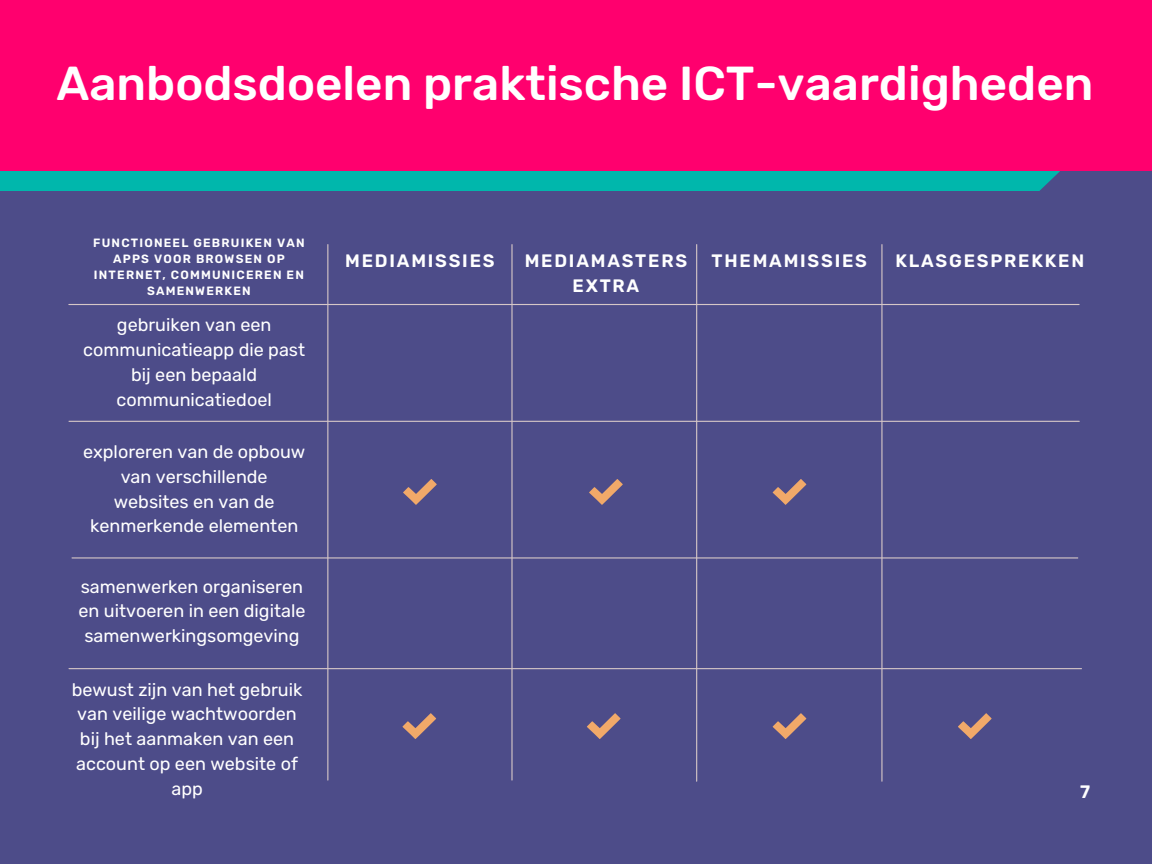
<style>
.page{position:relative;width:1152px;height:864px;background:#4d4c89}
.page>*{position:absolute;margin:0;border:0;box-sizing:border-box;transform-origin:0 0}
.t1{font:500 47.55px "Rubik";color:#fff}
.t2{font:18px/24.8px "Rubik";color:#fff;text-align:center}
.t3{font:600 18px/24.8px "Rubik";letter-spacing:.1em;color:#fff;text-align:center}
.t4{font:600 12px/16px "Rubik";letter-spacing:.1em;color:#fff;text-align:center}
</style>
<div class="page">
<hr style="left:69px;top:304px;width:1010px;height:1px;background:#d6c7c7">
<hr style="left:69px;top:421px;width:1010px;height:1px;background:#d6c7c7">
<hr style="left:72px;top:557px;width:1006px;height:2px;background:#d6c7c7">
<hr style="left:327px;top:245px;width:1px;height:535px;background:#d6c7c7">
<hr style="left:511px;top:245px;width:2px;height:535px;background:#d6c7c7">
<hr style="left:696px;top:245px;width:1px;height:536px;background:#d6c7c7">
<hr style="left:881px;top:245px;width:2px;height:536px;background:#d6c7c7">
<div style="left:0;top:170px;width:1066px;height:21px;background:#00b7ac"></div>
<div style="left:0;top:0;width:1152px;height:170px;background:#ff006e"></div>
<svg style="left:402px;top:713px;width:34px;height:26px"></svg>
<svg style="left:587px;top:713px;width:34px;height:26px"></svg>
<svg style="left:773px;top:713px;width:33px;height:26px"></svg>
<svg style="left:958px;top:713px;width:34px;height:26px"></svg>
<hr style="left:69px;top:668px;width:1013px;height:1px;background:#d6c7c7">
<svg style="left:403px;top:479px;width:34px;height:26px"></svg>
<svg style="left:773px;top:479px;width:33px;height:26px"></svg>
<svg style="left:589px;top:479px;width:34px;height:26px"></svg>
<p class="t1" style="left:56px;top:56px;width:1039px">Aanbodsdoelen praktische ICT-vaardigheden</p>
<p class="t4" style="left:93px;top:235px;width:213px">FUNCTIONEEL GEBRUIKEN VAN<br>APPS VOOR BROWSEN OP<br>INTERNET, COMMUNICEREN EN<br>SAMENWERKEN</p>
<p class="t2" style="left:83px;top:313px;width:223px">gebruiken van een communicatieapp die past bij een bepaald communicatiedoel</p>
<p class="t2" style="left:83px;top:440px;width:224px">exploreren van de opbouw van verschillende websites en van de kenmerkende elementen</p>
<p class="t2" style="left:78px;top:574px;width:228px">samenwerken organiseren en uitvoeren in een digitale samenwerkingsomgeving</p>
<p class="t2" style="left:72px;top:677px;width:232px">bewust zijn van het gebruik van veilige wachtwoorden bij het aanmaken van een account op een website of app</p>
<p class="t3" style="left:345px;top:248px;width:151px">MEDIAMISSIES</p>
<p class="t3" style="left:525px;top:248px;width:164px">MEDIAMASTERS<br>EXTRA</p>
<p class="t3" style="left:712px;top:248px;width:157px">THEMAMISSIES</p>
<p class="t3" style="left:895px;top:248px;width:190px">KLASGESPREKKEN</p>
<p class="t3" style="left:1080px;top:780px;width:12px">7</p>
</div>
